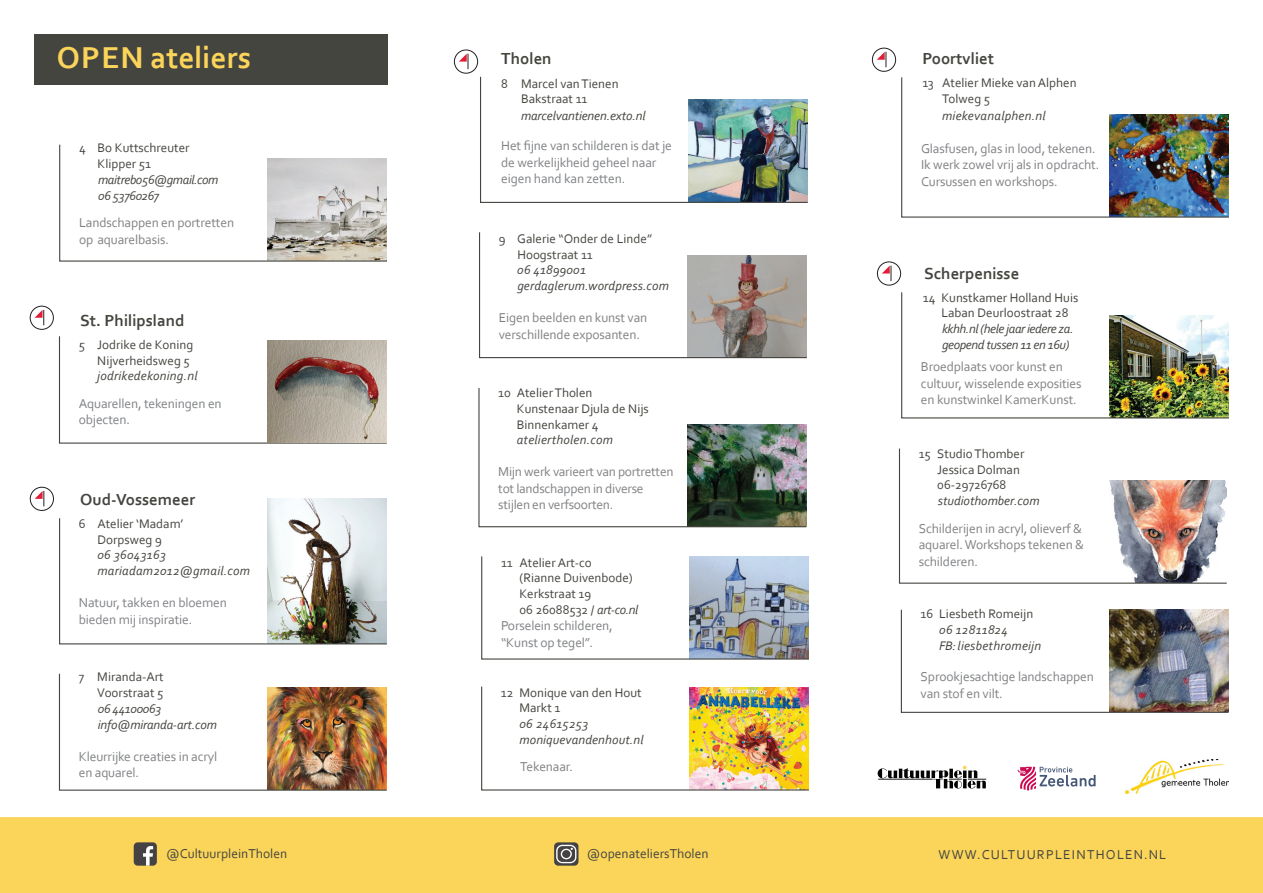
<style>
.page{position:relative;width:1263px;height:893px;background:#fff}
.page>*{position:absolute;margin:0;border:0;box-sizing:border-box;transform-origin:0 0}
.t1{font:700 31.65px "Corbel";color:#fbd55a}
.t2{font:700 16.8px "Corbel";color:#454540}
.t3{font:13.5px/16.5px "Corbel";letter-spacing:-.01em;color:#808285}
.t4{font:13.5px "Corbel";color:#454540}
.t5{font:13.5px "Corbel";letter-spacing:.09em;color:#454540}
.t6{font:13.05px/15.8px "Corbel";color:#454540}
.t7{font:italic 13.05px/15.8px "Corbel";letter-spacing:.01em;color:#454540}
.t8{font:italic 13.05px/15.8px "Corbel";letter-spacing:-.03em;color:#454540}
.t9{font:italic 13.05px/15.8px "Corbel";letter-spacing:-.01em;color:#454540}
.s1{font-style:italic}
</style>
<div class="page">
<div style="left:0;top:817px;width:1263px;height:76px;background:#fbd55a"></div>
<img style="left:268px;top:499px;width:119px;height:18px">
<div style="left:34px;top:34px;width:353px;height:51px;background:#454540"></div>
<svg style="left:554px;top:842px;width:24px;height:24px"></svg>
<svg style="left:556px;top:845px;width:20px;height:18px"></svg>
<div style="left:134px;top:842px;width:23px;height:24px;background:#444242;border-radius:4px"></div>
<svg style="left:143px;top:846px;width:10px;height:20px"></svg>
<img style="left:900px;top:609px;width:329px;height:104px">
<svg style="left:58px;top:336px;width:329px;height:108px"></svg>
<svg style="left:59px;top:517px;width:328px;height:128px"></svg>
<svg style="left:35px;top:491px;width:9px;height:15px"></svg>
<div style="left:30px;top:487px;width:24px;height:24px;border:1px solid #231f20;border-radius:50%"></div>
<svg style="left:35px;top:310px;width:9px;height:15px"></svg>
<div style="left:30px;top:306px;width:24px;height:24px;border:1px solid #231f20;border-radius:50%"></div>
<svg style="left:877px;top:52px;width:9px;height:15px"></svg>
<div style="left:872px;top:48px;width:24px;height:24px;border:1px solid #231f20;border-radius:50%"></div>
<img style="left:901px;top:77px;width:328px;height:141px">
<img style="left:901px;top:292px;width:328px;height:127px">
<svg style="left:882px;top:266px;width:10px;height:15px"></svg>
<div style="left:877px;top:261px;width:24px;height:25px;border:1px solid #231f20;border-radius:50%"></div>
<svg style="left:898px;top:448px;width:329px;height:136px"></svg>
<img style="left:268px;top:340px;width:119px;height:102px">
<img style="left:58px;top:673px;width:329px;height:118px">
<svg style="left:878px;top:766px;width:108px;height:22px"></svg>
<img style="left:1126px;top:759px;width:103px;height:34px">
<svg style="left:1018px;top:767px;width:77px;height:23px"></svg>
<svg style="left:459px;top:54px;width:10px;height:15px"></svg>
<div style="left:454px;top:50px;width:24px;height:24px;border:1px solid #231f20;border-radius:50%"></div>
<img style="left:480px;top:76px;width:328px;height:127px">
<svg style="left:479px;top:232px;width:328px;height:127px"></svg>
<svg style="left:478px;top:388px;width:329px;height:140px"></svg>
<img style="left:481px;top:686px;width:328px;height:105px">
<svg style="left:481px;top:556px;width:328px;height:104px"></svg>
<svg style="left:59px;top:144px;width:328px;height:118px"></svg>
<h1 class="t1" style="left:57px;top:38px;width:196px">OPEN ateliers</h1>
<p class="t6" style="left:97px;top:140px;width:94px;text-indent:-19px">4 Bo Kuttschreuter<br>Klipper 51</p>
<p class="t8" style="left:98px;top:171px;width:122px">maitrebo56@gmail.com<br>06 53760267</p>
<p class="t3" style="left:79px;top:214px;width:157px">Landschappen en portretten op aquarelbasis.</p>
<p class="t2" style="left:80px;top:310px;width:106px">St. Philipsland</p>
<p class="t6" style="left:79px;top:336px;width:116px;text-align:right">5 Jodrike de Koning<br>Nijverheidsweg 5</p>
<p class="t7" style="left:97px;top:368px;width:102px">jodrikedekoning.nl</p>
<p class="t3" style="left:79px;top:395px;width:144px">Aquarellen, tekeningen en objecten.</p>
<p class="t2" style="left:80px;top:489px;width:117px">Oud-Vossemeer</p>
<p class="t6" style="left:79px;top:515px;width:106px;text-align:center">6 Atelier ‘Madam’<br>Dorpsweg 9</p>
<p class="t7" style="left:97px;top:547px;width:154px">06 36043163 mariadam2012@gmail.com</p>
<p class="t3" style="left:79px;top:594px;width:150px">Natuur, takken en bloemen bieden mij inspiratie.</p>
<p class="t6" style="left:79px;top:669px;width:86px;text-align:right">7 Miranda-Art<br>Voorstraat 5</p>
<p class="t9" style="left:98px;top:700px;width:121px">06 44100063 info@miranda-art.com</p>
<p class="t3" style="left:79px;top:748px;width:140px">Kleurrijke creaties in acryl en aquarel.</p>
<p class="t2" style="left:501px;top:48px;width:52px">Tholen</p>
<p class="t6" style="left:521px;top:75px;width:99px;text-indent:-20px">8 Marcel van Tienen<br>Bakstraat 11</p>
<p class="t9" style="left:521px;top:108px;width:126px">marcelvantienen.exto.nl</p>
<p class="t3" style="left:501px;top:137px;width:172px">Het fijne van schilderen is dat je de werkelijkheid geheel naar eigen hand kan zetten.</p>
<p class="t6" style="left:517px;top:230px;width:136px;text-indent:-19px">9 Galerie “Onder de Linde”<br>Hoogstraat 11</p>
<p class="t7" style="left:517px;top:262px;width:153px">06 41899001 gerdaglerum.wordpress.com</p>
<p class="t3" style="left:499px;top:309px;width:150px">Eigen beelden en kunst van verschillende exposanten.</p>
<p class="t6" style="left:517px;top:385px;width:134px;text-indent:-19px">10 Atelier Tholen<br>Kunstenaar Djula de Nijs<br>Binnenkamer 4</p>
<p class="t7" style="left:517px;top:432px;width:98px">ateliertholen.com</p>
<p class="t3" style="left:498px;top:463px;width:177px">Mijn werk varieert van portretten tot landschappen in diverse stijlen en verfsoorten.</p>
<p class="t6" style="left:519px;top:554px;width:120px;text-indent:-19px">11 Atelier Art-co<br>(Rianne Duivenbode)<br>Kerkstraat 19<br>06 26088532 / <span class="s1">art-co.nl</span></p>
<p class="t3" style="left:501px;top:617px;width:113px">Porselein schilderen, “Kunst op tegel”.</p>
<p class="t6" style="left:519px;top:684px;width:124px;text-indent:-19px">12 Monique van den Hout<br>Markt 1</p>
<p class="t7" style="left:519px;top:715px;width:126px">06 24615253 moniquevandenhout.nl</p>
<p class="t3" style="left:520px;top:758px;width:55px">Tekenaar.</p>
<p class="t4" style="left:166px;top:845px;width:123px">@CultuurpleinTholen</p>
<p class="t4" style="left:587px;top:845px;width:123px">@openateliersTholen</p>
<p class="t2" style="left:922px;top:48px;width:73px">Poortvliet</p>
<p class="t6" style="left:942px;top:75px;width:136px;text-indent:-20px">13 Atelier Mieke van Alphen<br>Tolweg 5</p>
<p class="t7" style="left:942px;top:107px;width:105px">miekevanalphen.nl</p>
<p class="t3" style="left:921px;top:140px;width:180px">Glasfusen, glas in lood, tekenen.<br>Ik werk zowel vrij als in opdracht.<br>Cursussen en workshops.</p>
<p class="t2" style="left:924px;top:263px;width:97px">Scherpenisse</p>
<p class="t6" style="left:941px;top:289px;width:138px;text-indent:-19px">14 Kunstkamer Holland Huis<br>Laban Deurloostraat 28</p>
<p class="t8" style="left:942px;top:321px;width:133px">kkhh.nl (hele jaar iedere za. geopend tussen 11 en 16u)</p>
<p class="t3" style="left:921px;top:358px;width:162px">Broedplaats voor kunst en cultuur, wisselende exposities en kunstwinkel KamerKunst.</p>
<p class="t6" style="left:937px;top:445px;width:89px;text-indent:-19px">15 Studio Thomber<br>Jessica Dolman<br>06-29726768</p>
<p class="t7" style="left:938px;top:492px;width:103px">studiothomber.com</p>
<p class="t3" style="left:919px;top:520px;width:167px">Schilderijen in acryl, olieverf &amp; aquarel. Workshops tekenen &amp; schilderen.</p>
<p class="t6" style="left:921px;top:606px;width:114px">16 Liesbeth Romeijn</p>
<p class="t7" style="left:939px;top:621px;width:104px">06 12811824<br>FB: liesbethromeijn</p>
<p class="t3" style="left:921px;top:668px;width:175px">Sprookjesachtige landschappen van stof en vilt.</p>
<p class="t5" style="left:938px;top:846px;width:229px">WWW.CULTUURPLEINTHOLEN.NL</p>
</div>
